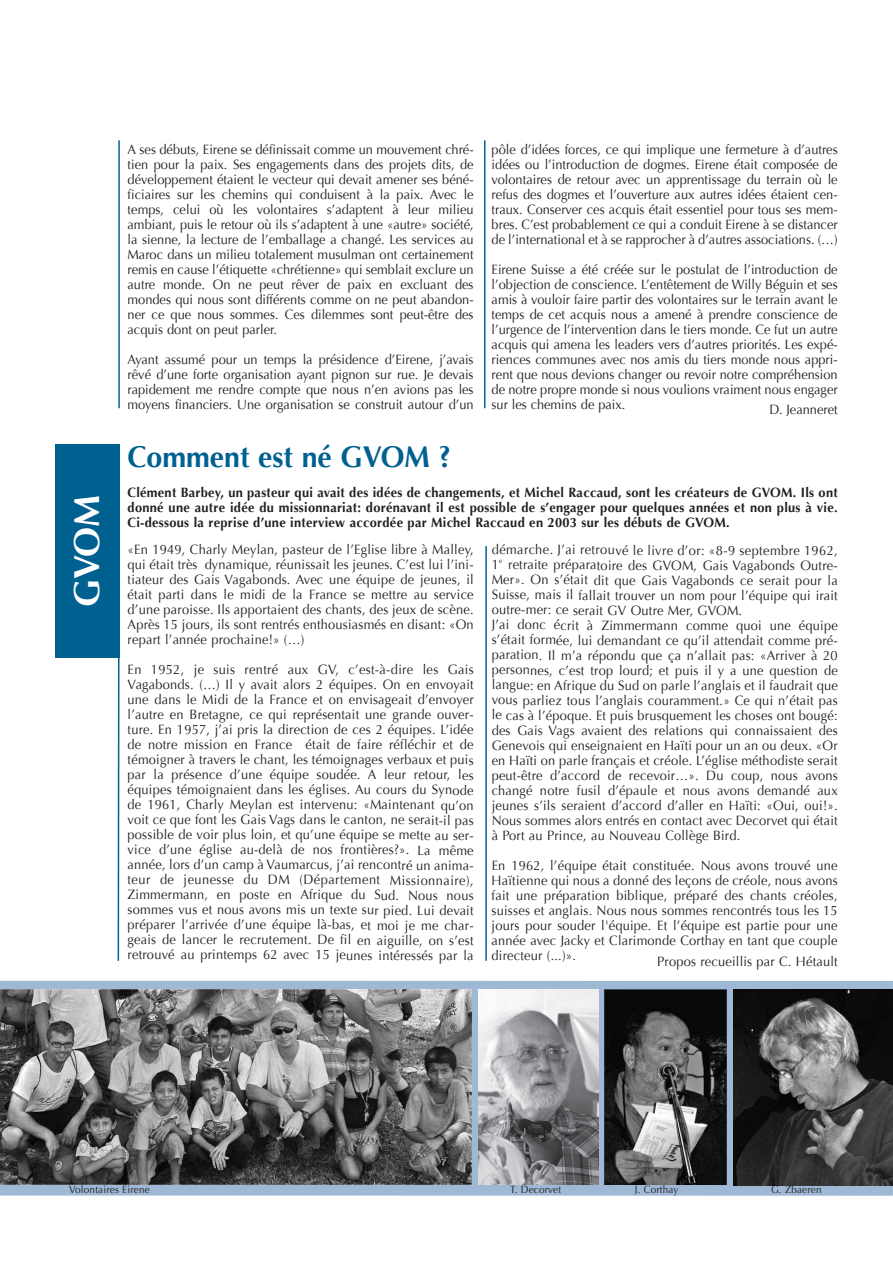
<style>
.page{position:relative;width:893px;height:1263px;background:#fff}
.page>*{position:absolute;margin:0;border:0;box-sizing:border-box;transform-origin:0 0}
.t1{font:700 36px "Optima";color:#fff}
.t2{font:700 30px "Optima";color:#006191;scale:.95 1}
.t3{font:13.5px/15px "Optima";letter-spacing:.015em;color:#231f20;text-align:justify;scale:.95 1}
.t4{font:700 13.5px/15px "Optima";letter-spacing:.02em;color:#231f20;text-align:justify;scale:.95 1}
.t5{font:13.5px/15px "Optima";letter-spacing:.035em;color:#231f20;scale:.95 1}
.t6{font:10.5px "Optima";letter-spacing:.015em;color:#231f20;scale:.95 1}
.t7{font:6.75px "Optima";color:#231f20;scale:.95 1}
</style>
<div class="page">
<hr style="left:118px;top:140px;width:2px;height:268px;background:#006191">
<hr style="left:484px;top:140px;width:1px;height:268px;background:#006191">
<div style="left:55px;top:444px;width:65px;height:214px;background:#006191"></div>
<svg style="left:117px;top:658px;width:3px;height:303px"></svg>
<hr style="left:485px;top:546px;width:2px;height:415px;background:#006191">
<div style="left:0;top:981px;width:893px;height:215px;background:#9fb8d6"></div>
<img style="left:0;top:989px;width:472px;height:196px">
<img style="left:478px;top:989px;width:121px;height:196px">
<img style="left:733px;top:990px;width:160px;height:195px">
<img style="left:604px;top:989px;width:123px;height:196px">
<h1 class="t1" style="left:66px;top:607px;width:114px;rotate:-90deg">GVOM</h1>
<p class="t3" style="left:128px;top:142px;width:366px">A ses débuts, Eirene se définissait comme un mouvement chré&shy;tien pour la paix. Ses engagements dans des projets dits, de développement étaient le vecteur qui devait amener ses béné&shy;ficiaires sur les chemins qui conduisent à la paix. Avec le temps, celui où les volontaires s’adaptent à leur milieu ambiant, puis le retour où ils s’adaptent à une «autre» société, la sienne, la lecture de l’emballage a changé. Les services au Maroc dans un milieu totalement musulman ont certainement remis en cause l’étiquette «chrétienne» qui semblait exclure un autre monde. On ne peut rêver de paix en excluant des mondes qui nous sont différents comme on ne peut abandon&shy;ner ce que nous sommes. Ces dilemmes sont peut-être des acquis dont on peut parler.</p>
<p class="t3" style="left:128px;top:352px;width:366px">Ayant assumé pour un temps la présidence d’Eirene, j’avais rêvé d’une forte organisation ayant pignon sur rue. Je devais rapidement me rendre compte que nous n’en avions pas les moyens financiers. Une organisation se construit autour d’un</p>
<p class="t3" style="left:492px;top:142px;width:366px">pôle d’idées forces, ce qui implique une fermeture à d’autres idées ou l’introduction de dogmes. Eirene était composée de volontaires de retour avec un apprentissage du terrain où le refus des dogmes et l’ouverture aux autres idées étaient cen&shy;traux. Conserver ces acquis était essentiel pour tous ses mem&shy;bres. C’est probablement ce qui a conduit Eirene à se distancer de l’international et à se rapprocher à d’autres associations. (…)</p>
<p class="t3" style="left:492px;top:262px;width:366px">Eirene Suisse a été créée sur le postulat de l’introduction de l’objection de conscience. L’entêtement de Willy Béguin et ses amis à vouloir faire partir des volontaires sur le terrain avant le temps de cet acquis nous a amené à prendre conscience de l’urgence de l’intervention dans le tiers monde. Ce fut un autre acquis qui amena les leaders vers d’autres priorités. Les expé&shy;riences communes avec nos amis du tiers monde nous appri&shy;rent que nous devions changer ou revoir notre compréhension de notre propre monde si nous voulions vraiment nous engager sur les chemins de paix.</p>
<p class="t3" style="left:770px;top:402px;width:73px">D. Jeanneret</p>
<h2 class="t2" style="left:128px;top:440px;width:342px">Comment est né GVOM ?</h2>
<p class="t4" style="left:128px;top:485px;width:749px">Clément Barbey, un pasteur qui avait des idées de changements, et Michel Raccaud, sont les créateurs de GVOM. Ils ont donné une autre idée du missionnariat: dorénavant il est possible de s’engager pour quelques années et non plus à vie.<br>Ci-dessous la reprise d’une interview accordée par Michel Raccaud en 2003 sur les débuts de GVOM.</p>
<p class="t3" style="left:128px;top:542px;width:366px">«En 1949, Charly Meylan, pasteur de l’Eglise libre à Malley, qui était très dynamique, réunissait les jeunes. C’est lui l’ini&shy;tiateur des Gais Vagabonds. Avec une équipe de jeunes, il était parti dans le midi de la France se mettre au service d’une paroisse. Ils apportaient des chants, des jeux de scène.<br>Après 15 jours, ils sont rentrés enthousiasmés en disant: «On repart l’année prochaine!» (…)</p>
<p class="t3" style="left:128px;top:662px;width:366px">En 1952, je suis rentré aux GV, c’est-à-dire les Gais Vagabonds. (…) Il y avait alors 2 équipes. On en envoyait une dans le Midi de la France et on envisageait d’envoyer l’autre en Bretagne, ce qui représentait une grande ouver&shy;ture. En 1957, j’ai pris la direction de ces 2 équipes. L’idée de notre mission en France était de faire réfléchir et de témoigner à travers le chant, les témoignages verbaux et puis par la présence d’une équipe soudée. A leur retour, les équipes témoignaient dans les églises. Au cours du Synode de 1961, Charly Meylan est intervenu: «Maintenant qu’on voit ce que font les Gais Vags dans le canton, ne serait-il pas possible de voir plus loin, et qu’une équipe se mette au ser&shy;vice d’une église au-delà de nos frontières?». La même année, lors d’un camp à Vaumarcus, j’ai rencontré un anima&shy;teur de jeunesse du DM (Département Missionnaire), Zimmermann, en poste en Afrique du Sud. Nous nous sommes vus et nous avons mis un texte sur pied. Lui devait préparer l’arrivée d’une équipe là-bas, et moi je me char&shy;geais de lancer le recrutement. De fil en aiguille, on s’est retrouvé au printemps 62 avec 15 jeunes intéressés par la</p>
<p class="t5" style="left:492px;top:543px;width:366px">démarche. J’ai retrouvé le livre d’or: «8-9 septembre 1962,<br>1</p>
<p class="t3" style="left:492px;top:558px;width:366px;text-align:left;text-indent:17px">retraite préparatoire des GVOM, Gais Vagabonds Outre-Mer». On s’était dit que Gais Vagabonds ce serait pour la Suisse, mais il fallait trouver un nom pour l’équipe qui irait outre-mer: ce serait GV Outre Mer, GVOM.<br>J’ai donc écrit à Zimmermann comme quoi une équipe s’était formée, lui demandant ce qu’il attendait comme pré&shy;paration. Il m’a répondu que ça n’allait pas: «Arriver à 20 personnes, c’est trop lourd; et puis il y a une question de langue: en Afrique du Sud on parle l’anglais et il faudrait que vous parliez tous l’anglais couramment.» Ce qui n’était pas le cas à l’époque. Et puis brusquement les choses ont bougé: des Gais Vags avaient des relations qui connaissaient des Genevois qui enseignaient en Haïti pour un an ou deux. «Or en Haïti on parle français et créole. L’église méthodiste serait peut-être d’accord de recevoir…». Du coup, nous avons changé notre fusil d’épaule et nous avons demandé aux jeunes s’ils seraient d’accord d’aller en Haïti: «Oui, oui!».<br>Nous sommes alors entrés en contact avec Decorvet qui était à Port au Prince, au Nouveau Collège Bird.</p>
<p class="t3" style="left:492px;top:858px;width:366px">En 1962, l’équipe était constituée. Nous avons trouvé une Haïtienne qui nous a donné des leçons de créole, nous avons fait une préparation biblique, préparé des chants créoles, suisses et anglais. Nous nous sommes rencontrés tous les 15 jours pour souder l'équipe. Et l’équipe est partie pour une année avec Jacky et Clarimonde Corthay en tant que couple directeur (...)».</p>
<p class="t7" style="left:499px;top:557px;width:5px">e</p>
<p class="t3" style="left:657px;top:954px;width:191px">Propos recueillis par C. Hétault</p>
<p class="t6" style="left:69px;top:1183px;width:86px">Volontaires Eirene</p>
<p class="t6" style="left:510px;top:1184px;width:55px">T. Decorvet</p>
<p class="t6" style="left:635px;top:1184px;width:47px">J. Corthay</p>
<p class="t6" style="left:771px;top:1184px;width:55px">G. Zbaeren</p>
</div>
